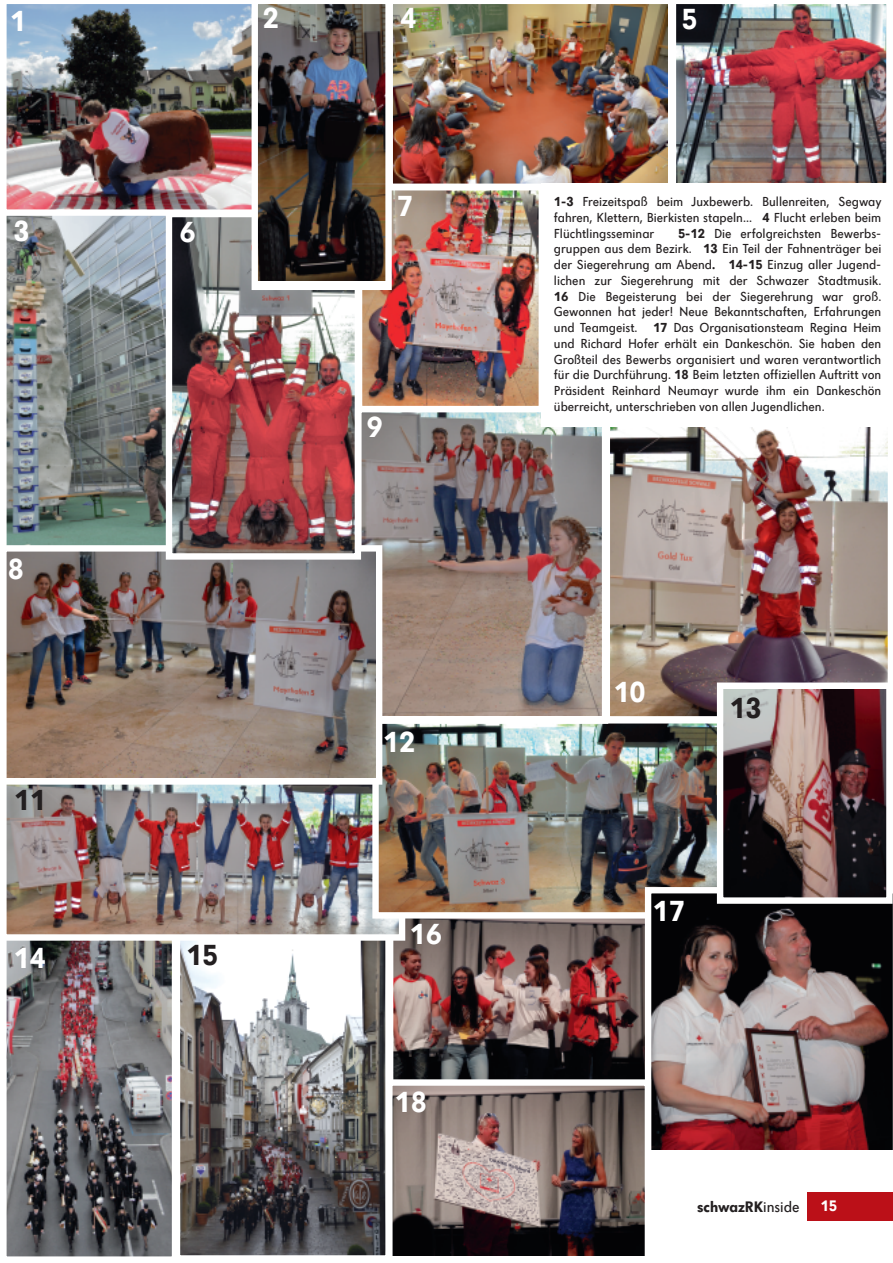
<style>
.page{position:relative;width:893px;height:1263px;background:#fff}
.page>*{position:absolute;margin:0;border:0;box-sizing:border-box;transform-origin:0 0}
.t1{font:700 30px "Dunant";color:#fff}
.t2{font:700 30px "Dunant";color:#231f20}
.t3{font:700 15.75px "Dunant";color:#231f20}
.t4{font:700 15.75px "Dunant";color:#fff}
.t5{font:13.5px/15.8px "Dunant";color:#231f20;text-align:justify}
.s1{font-weight:700}
.s2{font-weight:400}
</style>
<div class="page">
<div style="left:807px;top:1192px;width:86px;height:28px;background:#bb1018"></div>
<img style="left:394px;top:918px;width:251px;height:161px">
<img style="left:7px;top:941px;width:164px;height:315px">
<div style="left:0;top:933px;width:178px;height:330px;border:6px solid #fff"></div>
<img style="left:181px;top:941px;width:204px;height:313px">
<div style="left:174px;top:932px;width:218px;height:329px;border:6px solid #fff"></div>
<img style="left:7px;top:785px;width:391px;height:149px">
<div style="left:0;top:773px;width:405px;height:168px;border:6px solid #fff"></div>
<img style="left:379px;top:724px;width:338px;height:187px">
<div style="left:372px;top:717px;width:352px;height:201px;border:6px solid #fff"></div>
<img style="left:645px;top:887px;width:248px;height:263px">
<img style="left:7px;top:216px;width:159px;height:329px">
<div style="left:0;top:208px;width:178px;height:344px;border:6px solid #fff"></div>
<img style="left:393px;top:4px;width:275px;height:180px">
<img style="left:0;top:4px;width:252px;height:212px">
<img style="left:393px;top:1086px;width:251px;height:169px">
<div style="left:386px;top:1079px;width:265px;height:184px;border:6px solid #fff"></div>
<img style="left:363px;top:191px;width:175px;height:214px">
<div style="left:356px;top:184px;width:189px;height:228px;border:6px solid #fff"></div>
<img style="left:362px;top:413px;width:239px;height:303px">
<div style="left:355px;top:406px;width:253px;height:318px;border:6px solid #fff"></div>
<img style="left:7px;top:552px;width:368px;height:226px">
<div style="left:0;top:545px;width:382px;height:240px;border:6px solid #fff"></div>
<img style="left:173px;top:218px;width:181px;height:335px">
<div style="left:166px;top:211px;width:195px;height:349px;border:6px solid #fff"></div>
<img style="left:252px;top:4px;width:140px;height:286px">
<img style="left:676px;top:4px;width:211px;height:179px">
<img style="left:604px;top:427px;width:284px;height:295px">
<img style="left:724px;top:690px;width:162px;height:207px">
<div style="left:717px;top:682px;width:176px;height:222px;border:6px solid #fff"></div>
<div style="left:541px;top:184px;width:352px;height:243px;background:#fff"></div>
<h1 class="t1" style="left:10px;top:8px;width:18px">1</h1>
<h1 class="t1" style="left:263px;top:6px;width:18px">2</h1>
<h1 class="t1" style="left:14px;top:218px;width:18px">3</h1>
<h1 class="t1" style="left:8px;top:557px;width:18px">8</h1>
<h1 class="t2" style="left:14px;top:787px;width:34px">11</h1>
<h1 class="t1" style="left:180px;top:219px;width:18px">6</h1>
<h1 class="t1" style="left:14px;top:946px;width:34px">14</h1>
<h1 class="t2" style="left:186px;top:943px;width:34px">15</h1>
<h1 class="t1" style="left:401px;top:5px;width:18px">4</h1>
<h1 class="t1" style="left:682px;top:6px;width:18px">5</h1>
<h1 class="t1" style="left:397px;top:193px;width:18px">7</h1>
<h1 class="t1" style="left:367px;top:414px;width:18px">9</h1>
<h1 class="t1" style="left:383px;top:729px;width:34px">12</h1>
<h1 class="t1" style="left:410px;top:921px;width:34px">16</h1>
<h1 class="t1" style="left:395px;top:1090px;width:34px">18</h1>
<p class="t5" style="left:554px;top:195px;width:329px"><span class="s1">1-3</span> Freizeitspaß beim Juxbewerb. Bullenreiten, Segway fahren, Klettern, Bierkisten stapeln... <span class="s1">4</span> Flucht erleben beim Flüchtlingsseminar</p>
<p class="t5" style="left:554px;top:226px;width:329px;text-indent:124px"><span class="s1">5-12</span> Die erfolgreichsten Bewerbs&shy;gruppen aus dem Bezirk. <span class="s1">13</span> Ein Teil der Fahnenträger bei der Siegerehrung am Abend<span class="s1">. 14-15</span> Einzug aller Jugend&shy;lichen zur Siegerehrung mit der Schwazer Stadtmusik.<br><span class="s1">16</span> Die Begeisterung bei der Siegerehrung war groß.<br>Gewonnen hat jeder! Neue Bekanntschaften, Erfahrungen und Teamgeist. <span class="s1">17</span> Das Organisationsteam Regina Heim und Richard Hofer erhält ein Dankeschön. Sie haben den Großteil des Bewerbs organisiert und waren verantwortlich für die Durchführung. <span class="s1">18</span> Beim letzten offiziellen Auftritt von Präsident Reinhard Neumayr wurde ihm ein Dankeschön überreicht, unterschrieben von allen Jugendlichen.</p>
<h1 class="t1" style="left:613px;top:680px;width:34px">10</h1>
<h1 class="t2" style="left:729px;top:696px;width:34px">13</h1>
<h1 class="t1" style="left:653px;top:899px;width:34px">17</h1>
<p class="t3" style="left:697px;top:1200px;width:104px">schwazRK<span class="s2">inside</span></p>
<p class="t4" style="left:820px;top:1200px;width:19px">15</p>
</div>
